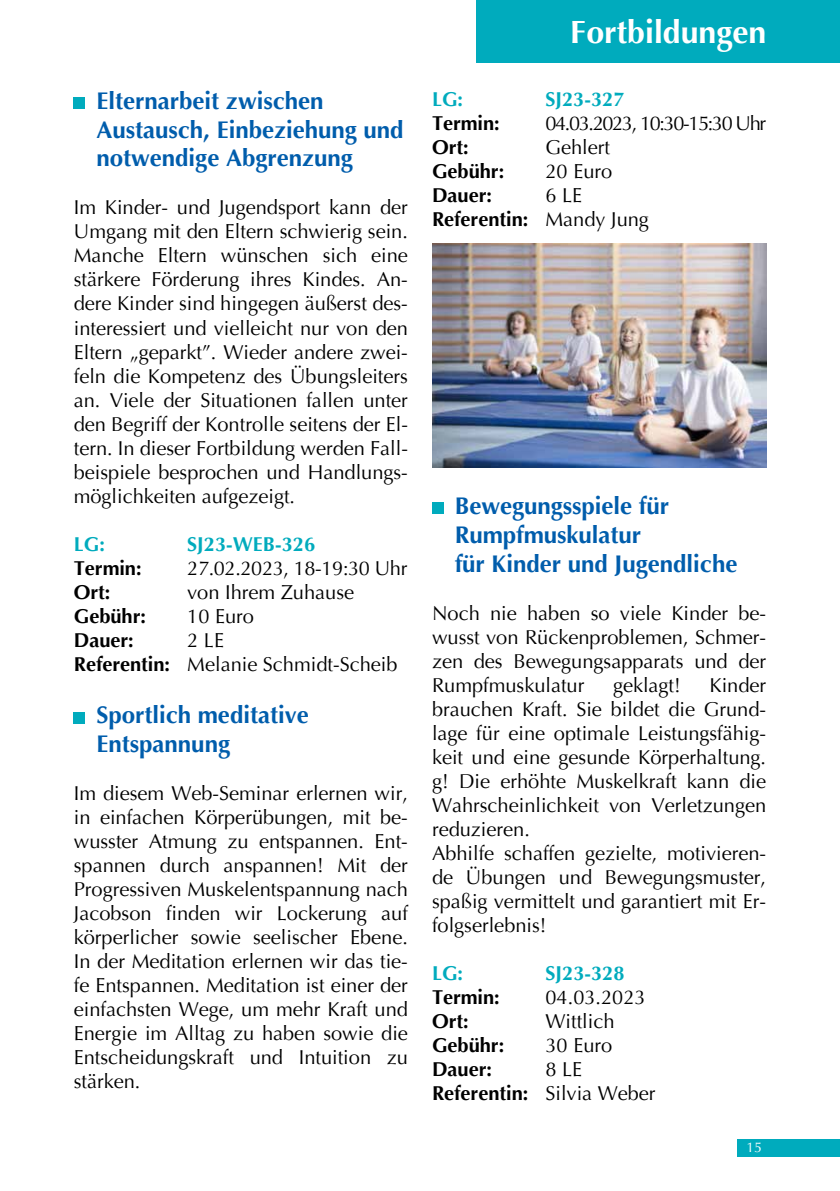
<style>
.page{position:relative;width:840px;height:1191px;background:#fff}
.page>*{position:absolute;margin:0;border:0;box-sizing:border-box;transform-origin:0 0}
.t1{font:700 32px "Optima";color:#fff}
.t2{font:700 24px/28.8px "Optima";color:#005dac}
.t3{font:20px/24px "Optima";color:#000}
.t4{font:700 20px "Optima";color:#000}
.t5{font:700 20px "Optima";color:#00abbd}
.t6{font:20px "Optima";letter-spacing:-.07em;color:#000}
.t7{font:20px "Optima";letter-spacing:-.02em;color:#000}
.t8{font:14px "Optima";color:#fff}
.s1{font-weight:700}
</style>
<div class="page">
<div style="left:737px;top:1140px;width:102px;height:17px;background:#00abbd"></div>
<div style="left:476px;top:0;width:363px;height:62px;background:#00abbd"></div>
<div style="left:74px;top:97px;width:11px;height:12px;background:#00abbd"></div>
<div style="left:74px;top:712px;width:11px;height:11px;background:#00abbd"></div>
<div style="left:432px;top:502px;width:11px;height:12px;background:#00abbd"></div>
<img style="left:432px;top:244px;width:333px;height:224px">
<p class="t2" style="left:85px;top:87px;width:240px">Elternarbeit zwischen</p>
<p class="t2" style="left:74px;top:115px;width:331px">Austausch, Einbeziehung und</p>
<p class="t2" style="left:96px;top:144px;width:258px">notwendige Abgrenzung</p>
<p class="t3" style="left:74px;top:196px;width:335px;text-align:justify">Im Kinder- und Jugendsport kann der Umgang mit den Eltern schwierig sein.<br>Manche Eltern wünschen sich eine stärkere Förderung ihres Kindes. An&shy;dere Kinder sind hingegen äußerst des&shy;interessiert und vielleicht nur von den Eltern „geparkt”. Wieder andere zwei&shy;feln die Kompetenz des Übungsleiters an. Viele der Situationen fallen unter den Begriff der Kontrolle seitens der El&shy;tern. In dieser Fortbildung werden Fall&shy;beispiele besprochen und Handlungs&shy;möglichkeiten aufgezeigt.</p>
<p class="t5" style="left:74px;top:531px;width:81px">LG: S</p>
<p class="t5" style="left:197px;top:531px;width:119px">J23-WEB-326</p>
<p class="t4" style="left:74px;top:555px;width:69px">Termin:</p>
<p class="t7" style="left:187px;top:555px;width:221px">27.02.2023, 18-19:30 Uhr</p>
<p class="t4" style="left:74px;top:579px;width:38px">Ort:</p>
<p class="t3" style="left:187px;top:580px;width:168px">von Ihrem Zuhause</p>
<p class="t4" style="left:74px;top:603px;width:74px">Gebühr:</p>
<p class="t3" style="left:187px;top:604px;width:68px">10 Euro</p>
<p class="t4" style="left:74px;top:627px;width:62px">Dauer:</p>
<p class="t3" style="left:74px;top:628px;width:325px;text-indent:113px">2 LE<br><span class="s1">Referentin:</span> Melanie Schmidt-Scheib</p>
<p class="t2" style="left:74px;top:701px;width:236px;text-indent:11px">Sportlich meditative<br>Entspannung</p>
<p class="t3" style="left:74px;top:782px;width:335px;text-align:justify">Im diesem Web-Seminar erlernen wir, in einfachen Körperübungen, mit be&shy;wusster Atmung zu entspannen. Ent&shy;spannen durch anspannen! Mit der Progressiven Muskelentspannung nach Jacobson finden wir Lockerung auf körperlicher sowie seelischer Ebene.<br>In der Meditation erlernen wir das tie&shy;fe Entspannen. Meditation ist einer der einfachsten Wege, um mehr Kraft und Energie im Alltag zu haben sowie die Entscheidungskraft und Intuition zu stärken.</p>
<h1 class="t1" style="left:570px;top:12px;width:197px">Fortbildungen</h1>
<p class="t5" style="left:432px;top:86px;width:81px">LG: S</p>
<p class="t5" style="left:555px;top:86px;width:70px">J23-327</p>
<p class="t4" style="left:432px;top:110px;width:69px">Termin:</p>
<p class="t6" style="left:545px;top:110px;width:222px">04.03.2023, 10:30-15:30 Uhr</p>
<p class="t4" style="left:432px;top:134px;width:38px">Ort:</p>
<p class="t3" style="left:545px;top:135px;width:66px">Gehlert</p>
<p class="t4" style="left:432px;top:158px;width:74px">Gebühr:</p>
<p class="t3" style="left:545px;top:159px;width:68px">20 Euro</p>
<p class="t4" style="left:432px;top:182px;width:62px">Dauer:</p>
<p class="t3" style="left:432px;top:183px;width:218px;text-indent:113px">6 LE<br><span class="s1">Referentin:</span> Mandy Jung</p>
<p class="t2" style="left:432px;top:492px;width:238px;text-indent:23px">Bewegungsspiele für<br>Rumpfmuskulatur</p>
<p class="t2" style="left:454px;top:549px;width:284px">für Kinder und Jugendliche</p>
<p class="t3" style="left:432px;top:601px;width:335px;text-align:justify">Noch nie haben so viele Kinder be&shy;wusst von Rückenproblemen, Schmer&shy;zen des Bewegungsapparats und der Rumpfmuskulatur</p>
<p class="t3" style="left:612px;top:673px;width:69px">geklagt!</p>
<p class="t3" style="left:432px;top:673px;width:335px;text-indent:277px">Kinder brauchen Kraft. Sie bildet die Grund&shy;lage für eine optimale Leistungsfähig&shy;keit und eine gesunde Körperhaltung. g! Die erhöhte Muskelkraft kann die<br>Wahrscheinlichkeit von Verletzungen reduzieren.<br>Abhilfe schaffen gezielte, motivieren&shy;de Übungen und Bewegungsmuster, spaßig vermittelt und garantiert mit Er&shy;folgserlebnis!</p>
<p class="t5" style="left:432px;top:960px;width:81px">LG: S</p>
<p class="t5" style="left:555px;top:960px;width:70px">J23-328</p>
<p class="t4" style="left:432px;top:984px;width:69px">Termin:</p>
<p class="t3" style="left:545px;top:985px;width:102px">04.03.2023</p>
<p class="t4" style="left:432px;top:1008px;width:38px">Ort:</p>
<p class="t3" style="left:545px;top:1009px;width:70px">Wittlich</p>
<p class="t4" style="left:432px;top:1032px;width:74px">Gebühr:</p>
<p class="t3" style="left:545px;top:1033px;width:68px">30 Euro</p>
<p class="t4" style="left:432px;top:1056px;width:62px">Dauer:</p>
<p class="t3" style="left:432px;top:1057px;width:225px;text-indent:113px">8 LE<br><span class="s1">Referentin:</span> Silvia Weber</p>
<p class="t8" style="left:746px;top:1138px;width:17px">15</p>
</div>
